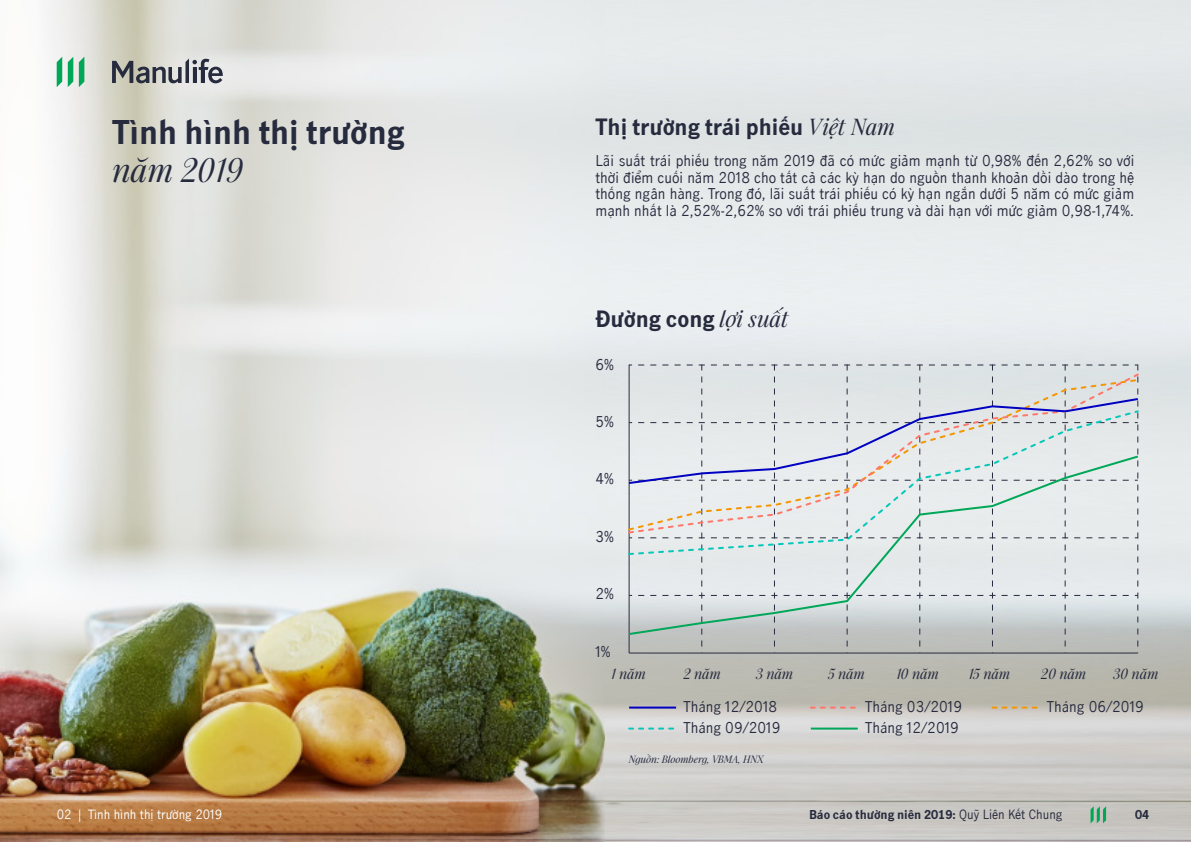
<style>
.page{position:relative;width:1191px;height:842px;background:#fff}
.page>*{position:absolute;margin:0;border:0;box-sizing:border-box;transform-origin:0 0}
.t1{font:700 32px "Manulife JH Sans";color:#272b3e}
.t2{font:italic 32px "Manulife JH Serif";color:#272b3e}
.t3{font:700 22px "Manulife JH Sans";color:#272b3e}
.t4{font:14px/16.8px "Manulife JH Sans";color:#272b3e;text-align:justify}
.t5{font:italic 14px "Manulife JH Serif";color:#272b3e}
.t6{font:700 12px "Manulife JH Sans";color:#272b3e}
.t7{font:12px "Manulife JH Sans";color:#fff}
.t8{font:italic 10px "Manulife JH Serif";color:#272b3e}
.s1{font-family:"Manulife JH Serif";font-weight:400;font-style:italic}
.s2{font-weight:400}
</style>
<div class="page">
<img style="left:0;top:0;width:606px;height:842px">
<img style="left:606px;top:0;width:585px;height:842px">
<svg style="left:79px;top:57px;width:5px;height:30px"></svg>
<svg style="left:68px;top:57px;width:5px;height:30px"></svg>
<svg style="left:57px;top:57px;width:5px;height:30px"></svg>
<svg style="left:112px;top:59px;width:111px;height:24px"></svg>
<hr style="left:629px;top:653px;width:508px;height:1px;background:#282b3e">
<svg style="left:1134px;top:364px;width:4px;height:289px"></svg>
<svg style="left:629px;top:364px;width:499px;height:289px"></svg>
<svg style="left:627px;top:556px;width:513px;height:80px"></svg>
<div style="left:627px;top:372px;width:513px;height:25px;background:#dee4e5"></div>
<div style="left:627px;top:485px;width:513px;height:71px;background:#e8eced"></div>
<svg style="left:627px;top:397px;width:513px;height:88px"></svg>
<hr style="left:629px;top:706px;width:47px;height:2px;background:#0000c1">
<svg style="left:811px;top:706px;width:46px;height:2px"></svg>
<svg style="left:992px;top:706px;width:47px;height:2px"></svg>
<svg style="left:629px;top:727px;width:47px;height:2px"></svg>
<hr style="left:811px;top:727px;width:46px;height:2px;background:#00a758">
<svg style="left:1090px;top:806px;width:16px;height:17px"></svg>
<h2 class="t3" style="left:595px;top:112px;width:301px">Thị trường trái phiếu <span class="s1">Việt Nam</span></h2>
<h1 class="t1" style="left:112px;top:110px;width:294px">Tình hình thị trường</h1>
<h1 class="t2" style="left:112px;top:147px;width:132px">năm 2019</h1>
<p class="t4" style="left:595px;top:151px;width:540px">Lãi suất trái phiếu trong năm 2019 đã có mức giảm mạnh từ 0,98% đến 2,62% so với thời điểm cuối năm 2018 cho tất cả các kỳ hạn do nguồn thanh khoản dồi dào trong hệ thống ngân hàng. Trong đó, lãi suất trái phiếu có kỳ hạn ngắn dưới 5 năm có mức giảm mạnh nhất là 2,52%-2,62% so với trái phiếu trung và dài hạn với mức giảm 0,98-1,74%.</p>
<h2 class="t3" style="left:595px;top:304px;width:194px">Đường cong <span class="s1">lợi suất</span></h2>
<p class="t4" style="left:595px;top:355px;width:20px">6%</p>
<p class="t4" style="left:595px;top:413px;width:20px">5%</p>
<p class="t4" style="left:595px;top:470px;width:20px">4%</p>
<p class="t4" style="left:595px;top:527px;width:20px">3%</p>
<p class="t4" style="left:595px;top:585px;width:20px">2%</p>
<p class="t4" style="left:595px;top:642px;width:17px">1%</p>
<p class="t5" style="left:611px;top:664px;width:36px">1 năm</p>
<p class="t5" style="left:683px;top:664px;width:39px">2 năm</p>
<p class="t5" style="left:755px;top:664px;width:39px">3 năm</p>
<p class="t5" style="left:828px;top:664px;width:38px">5 năm</p>
<p class="t5" style="left:896px;top:664px;width:44px">10 năm</p>
<p class="t5" style="left:968px;top:664px;width:43px">15 năm</p>
<p class="t5" style="left:1041px;top:664px;width:47px">20 năm</p>
<p class="t5" style="left:1113px;top:664px;width:46px">30 năm</p>
<p class="t4" style="left:683px;top:698px;width:95px">Tháng 12/2018</p>
<p class="t4" style="left:865px;top:698px;width:99px">Tháng 03/2019</p>
<p class="t4" style="left:1046px;top:698px;width:99px">Tháng 06/2019</p>
<p class="t4" style="left:683px;top:719px;width:99px">Tháng 09/2019</p>
<p class="t4" style="left:865px;top:719px;width:95px">Tháng 12/2019</p>
<p class="t8" style="left:628px;top:752px;width:137px">Nguồn: Bloomberg, VBMA, HNX</p>
<p class="t7" style="left:57px;top:806px;width:167px">02 | Tình hình thị trường 2019</p>
<p class="t6" style="left:809px;top:806px;width:255px">Báo cáo thường niên 2019: <span class="s2">Quỹ Liên Kết Chung</span></p>
<p class="t6" style="left:1135px;top:806px;width:16px">04</p>
</div>
